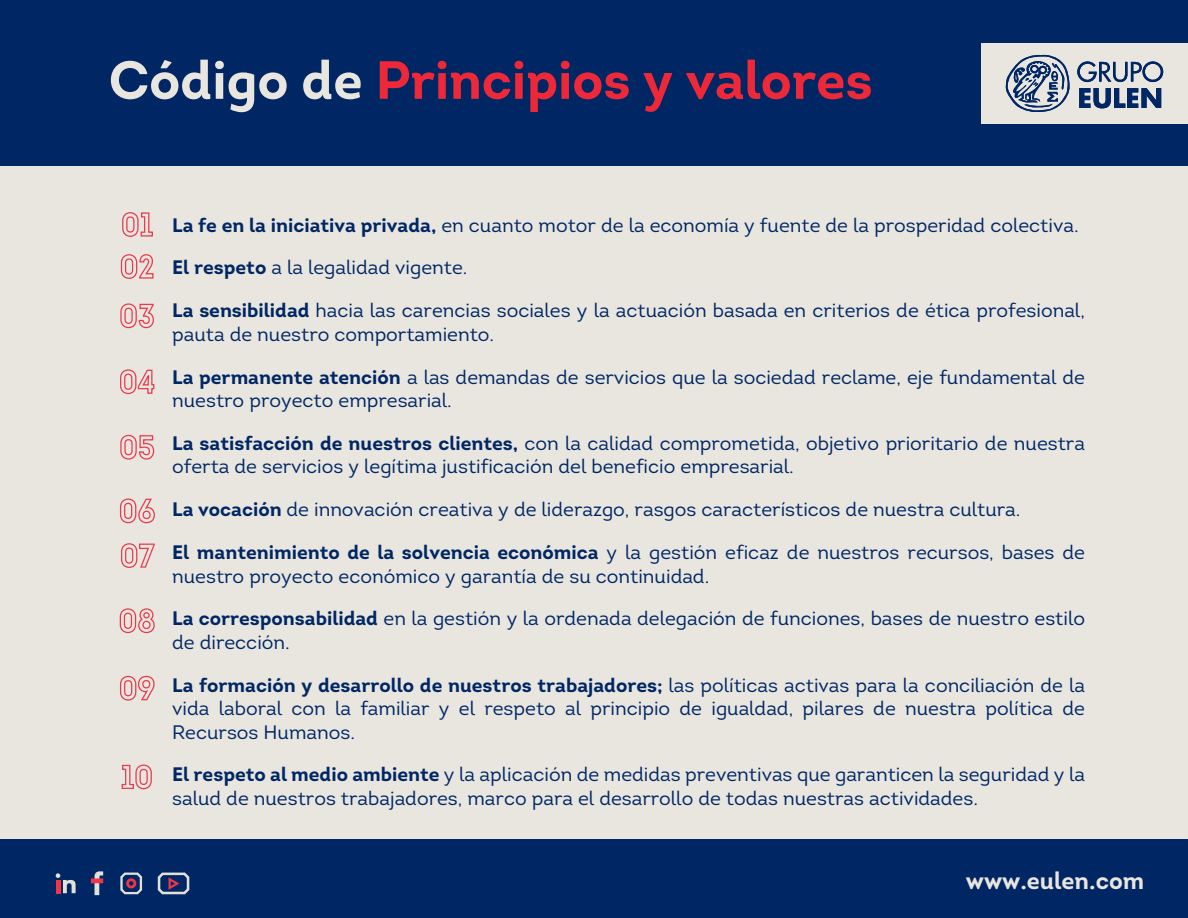
<style>
.page{position:relative;width:1188px;height:918px;background:#fff}
.page>*{position:absolute;margin:0;border:0;box-sizing:border-box;transform-origin:0 0}
.t1{font:700 53.55px "Intro";letter-spacing:-.005em;color:#ed2939}
.t2{font:700 24px "Intro";color:#e8e6df}
.t3{font:19.5px/23.4px "Intro";color:#002664}
.s1{color:#e8e6df}
.s2{font-weight:700}
</style>
<div class="page">
<div style="left:0;top:140px;width:1188px;height:778px;background:#e8e6df"></div>
<div style="left:0;top:0;width:1188px;height:165px;background:#002664"></div>
<div style="left:981px;top:43px;width:207px;height:81px;background:#e9e6df"></div>
<svg style="left:1079px;top:88px;width:82px;height:20px"></svg>
<svg style="left:1077px;top:61px;width:86px;height:21px"></svg>
<svg style="left:1005px;top:54px;width:65px;height:58px"></svg>
<svg style="left:120px;top:212px;width:34px;height:67px"></svg>
<svg style="left:120px;top:303px;width:34px;height:26px"></svg>
<svg style="left:120px;top:369px;width:35px;height:26px"></svg>
<svg style="left:120px;top:434px;width:35px;height:26px"></svg>
<svg style="left:119px;top:498px;width:36px;height:70px"></svg>
<svg style="left:119px;top:608px;width:35px;height:26px"></svg>
<svg style="left:120px;top:675px;width:35px;height:26px"></svg>
<svg style="left:121px;top:764px;width:31px;height:26px"></svg>
<div style="left:0;top:839px;width:1188px;height:79px;background:#002664"></div>
<svg style="left:55px;top:873px;width:21px;height:20px"></svg>
<div style="left:158px;top:873px;width:31px;height:21px;border:3px solid #e2e1d8;border-radius:4px"></div>
<svg style="left:167px;top:875px;width:13px;height:17px"></svg>
<svg style="left:91px;top:871px;width:12px;height:24px"></svg>
<div style="left:120px;top:873px;width:22px;height:21px;border:2px solid #e2e1d8;border-radius:3px"></div>
<div style="left:126px;top:878px;width:10px;height:10px;border:3px solid #ee3646;border-radius:50%"></div>
<h1 class="t1" style="left:109px;top:46px;width:766px"><span class="s1">Código de</span> Principios y valores</h1>
<p class="t3" style="left:172px;top:213px;width:908px"><span class="s2">La fe en la iniciativa privada,</span> en cuanto motor de la economía y fuente de la prosperidad colectiva.</p>
<p class="t3" style="left:172px;top:256px;width:297px"><span class="s2">El respeto</span> a la legalidad vigente.</p>
<p class="t3" style="left:172px;top:299px;width:914px"><span class="s2">La sensibilidad</span> hacia las carencias sociales y la actuación basada en criterios de ética profesional, pauta de nuestro comportamiento.</p>
<p class="t3" style="left:172px;top:365px;width:914px"><span class="s2">La permanente atención</span> a las demandas de servicios que la sociedad reclame, eje fundamental de nuestro proyecto empresarial.</p>
<p class="t3" style="left:172px;top:431px;width:914px"><span class="s2">La satisfacción de nuestros clientes,</span> con la calidad comprometida, objetivo prioritario de nuestra oferta de servicios y legítima justificación del beneficio empresarial.</p>
<p class="t3" style="left:172px;top:498px;width:850px"><span class="s2">La vocación</span> de innovación creativa y de liderazgo, rasgos característicos de nuestra cultura.</p>
<p class="t3" style="left:172px;top:541px;width:914px"><span class="s2">El mantenimiento de la solvencia económica</span> y la gestión eficaz de nuestros recursos, bases de nuestro proyecto económico y garantía de su continuidad.</p>
<p class="t3" style="left:172px;top:607px;width:914px"><span class="s2">La corresponsabilidad</span> en la gestión y la ordenada delegación de funciones, bases de nuestro estilo de dirección.</p>
<p class="t3" style="left:172px;top:673px;width:914px;text-align:justify"><span class="s2">La formación y desarrollo de nuestros trabajadores;</span> las políticas activas para la conciliación de la vida laboral con la familiar y el respeto al principio de igualdad, pilares de nuestra política de Recursos Humanos.</p>
<p class="t3" style="left:172px;top:763px;width:914px"><span class="s2">El respeto al medio ambiente</span> y la aplicación de medidas preventivas que garanticen la seguridad y la salud de nuestros trabajadores, marco para el desarrollo de todas nuestras actividades.</p>
<p class="t2" style="left:966px;top:866px;width:180px">www.eulen.com</p>
</div>
